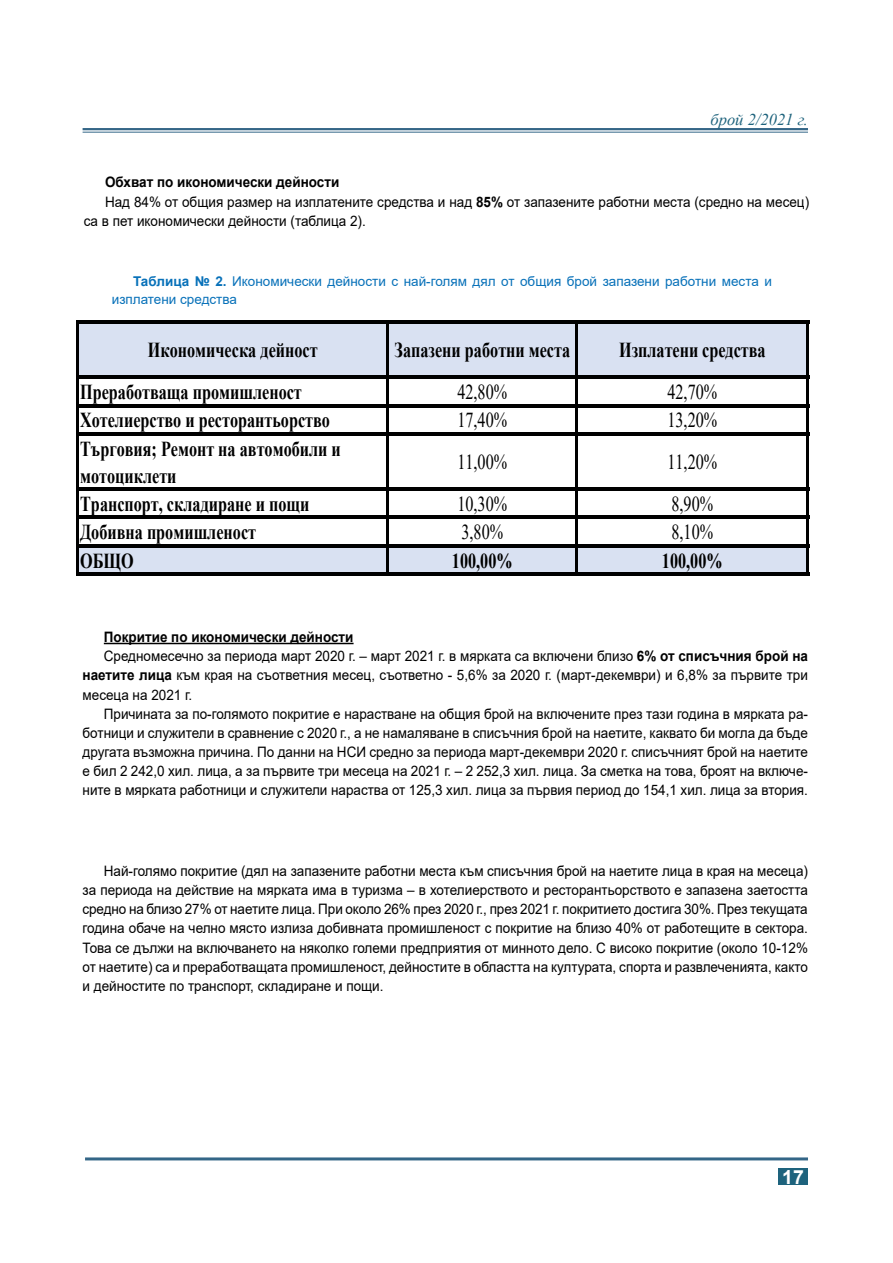
<style>
.page{position:relative;width:893px;height:1263px;background:#fff}
.page>*{position:absolute;margin:0;border:0;box-sizing:border-box;transform-origin:0 0}
.t1{font:700 21.3px/26.8px "Times New Roman";color:#000;scale:.76 1}
.t2{font:21.3px "Times New Roman";letter-spacing:.005em;color:#000;scale:.76 1}
.t3{font:700 19.5px "Arial";color:#fff}
.t4{font:italic 16.5px "Times New Roman";color:#1e637d}
.t5{font:14.4px/19.2px "Arial";color:#000;text-align:justify;scale:.94 1}
.t6{font:700 14.4px "Arial";color:#000;scale:.94 1}
.t7{font:13.5px/18px "Arial";color:#0871b9}
.s1{font-weight:700}
</style>
<div class="page">
<div style="left:778px;top:1168px;width:30px;height:17px;background:#1e637d"></div>
<div style="left:83px;top:128px;width:725px;height:5px;background:#bfced9"></div>
<hr style="left:83px;top:128px;width:725px;height:2px;background:#346687">
<hr style="left:83px;top:132px;width:725px;height:1px;background:#346687">
<hr style="left:85px;top:1157px;width:723px;height:3px;background:#346687">
<div style="left:78px;top:322px;width:730px;height:56px;background:#d9e1f2"></div>
<div style="left:78px;top:546px;width:730px;height:28px;background:#d9e1f2"></div>
<hr style="left:76px;top:321px;width:3px;height:255px;background:#000">
<hr style="left:387px;top:324px;width:2px;height:252px;background:#000">
<hr style="left:575px;top:324px;width:3px;height:252px;background:#000">
<hr style="left:807px;top:324px;width:2px;height:252px;background:#000">
<hr style="left:79px;top:320px;width:730px;height:4px;background:#000">
<hr style="left:79px;top:376px;width:730px;height:3px;background:#000">
<hr style="left:79px;top:404px;width:730px;height:3px;background:#000">
<hr style="left:79px;top:432px;width:730px;height:4px;background:#000">
<hr style="left:79px;top:488px;width:730px;height:3px;background:#000">
<hr style="left:79px;top:516px;width:730px;height:3px;background:#000">
<hr style="left:79px;top:544px;width:730px;height:3px;background:#000">
<hr style="left:79px;top:572px;width:730px;height:4px;background:#000">
<hr style="left:104px;top:643px;width:250px;height:1px;background:#000">
<p class="t4" style="left:710px;top:108px;width:99px">брой 2/2021 г.</p>
<p class="t6" style="left:105px;top:172px;width:251px">Обхват по икономически дейности</p>
<p class="t5" style="left:105px;top:192px;width:751px">Над 84% от общия размер на изплатените средства и над <span class="s1">85%</span> от запазените работни места (средно на месец)</p>
<p class="t5" style="left:84px;top:211px;width:302px">са в пет икономически дейности (таблица 2).</p>
<p class="t7" style="left:112px;top:272px;width:662px;text-indent:21px"><span class="s1">Таблица № 2.</span> Икономически дейности с най-голям дял от общия брой запазени работни места и изплатени средства</p>
<h1 class="t1" style="left:148px;top:336px;width:225px">Икономическа дейност</h1>
<h1 class="t1" style="left:394px;top:336px;width:232px">Запазени работни места</h1>
<h1 class="t1" style="left:619px;top:336px;width:194px">Изплатени средства</h1>
<h1 class="t1" style="left:80px;top:378px;width:293px">Преработваща промишленост</h1>
<h1 class="t2" style="left:457px;top:377px;width:67px">42,80%</h1>
<h1 class="t2" style="left:667px;top:377px;width:67px">42,70%</h1>
<h1 class="t1" style="left:80px;top:406px;width:330px">Хотелиерство и ресторантьорство</h1>
<h1 class="t2" style="left:457px;top:405px;width:67px">17,40%</h1>
<h1 class="t2" style="left:667px;top:405px;width:67px">13,20%</h1>
<h1 class="t1" style="left:80px;top:435px;width:345px">Търговия; Ремонт на автомобили и мотоциклети</h1>
<h1 class="t2" style="left:457px;top:447px;width:67px">11,00%</h1>
<h1 class="t2" style="left:667px;top:447px;width:67px">11,20%</h1>
<h1 class="t1" style="left:80px;top:490px;width:303px">Транспорт, складиране и пощи</h1>
<h1 class="t2" style="left:457px;top:488px;width:67px">10,30%</h1>
<h1 class="t2" style="left:671px;top:488px;width:57px">8,90%</h1>
<h1 class="t1" style="left:80px;top:518px;width:233px">Добивна промишленост</h1>
<h1 class="t2" style="left:461px;top:517px;width:57px">3,80%</h1>
<h1 class="t2" style="left:671px;top:517px;width:57px">8,10%</h1>
<h1 class="t1" style="left:80px;top:546px;width:72px">ОБЩО</h1>
<h1 class="t1" style="left:452px;top:546px;width:82px">100,00%</h1>
<h1 class="t1" style="left:662px;top:546px;width:82px">100,00%</h1>
<p class="t6" style="left:104px;top:627px;width:267px">Покритие по икономически дейности</p>
<p class="t5" style="left:104px;top:646px;width:751px">Средномесечно за периода март 2020 г. – март 2021 г. в мярката са включени близо <span class="s1">6% от списъчния брой на</span></p>
<p class="t5" style="left:83px;top:666px;width:773px"><span class="s1">наетите лица</span> към края на съответния месец, съответно - 5,6% за 2020 г. (март-декември) и 6,8% за първите три</p>
<p class="t5" style="left:83px;top:685px;width:118px">месеца на 2021 г.</p>
<p class="t5" style="left:104px;top:704px;width:751px">Причината за по-голямото покритие е нарастване на общия брой на включените през тази година в мярката ра-</p>
<p class="t5" style="left:83px;top:723px;width:773px">ботници и служители в сравнение с 2020 г., а не намаляване в списъчния брой на наетите, каквато би могла да бъде</p>
<p class="t5" style="left:83px;top:742px;width:773px">другата възможна причина. По данни на НСИ средно за периода март-декември 2020 г. списъчният брой на наетите</p>
<p class="t5" style="left:83px;top:761px;width:773px">е бил 2 242,0 хил. лица, а за първите три месеца на 2021 г. – 2 252,3 хил. лица. За сметка на това, броят на включе-</p>
<p class="t5" style="left:83px;top:781px;width:773px">ните в мярката работници и служители нараства от 125,3 хил. лица за първия период до 154,1 хил. лица за втория.</p>
<p class="t5" style="left:83px;top:861px;width:773px;text-indent:21px">Най-голямо покритие (дял на запазените работни места към списъчния брой на наетите лица в края на месеца) за периода на действие на мярката има в туризма – в хотелиерството и ресторантьорството е запазена заетостта средно на близо 27% от наетите лица. При около 26% през 2020 г., през 2021 г. покритието достига 30%. През текущата година обаче на челно място излиза добивната промишленост с покритие на близо 40% от работещите в сектора.<br>Това се дължи на включването на няколко големи предприятия от минното дело. С високо покритие (около 10-12% от наетите) са и преработващата промишленост, дейностите в областта на културата, спорта и развлеченията, както и дейностите по транспорт, складиране и пощи.</p>
<h2 class="t3" style="left:782px;top:1163px;width:23px">17</h2>
</div>
